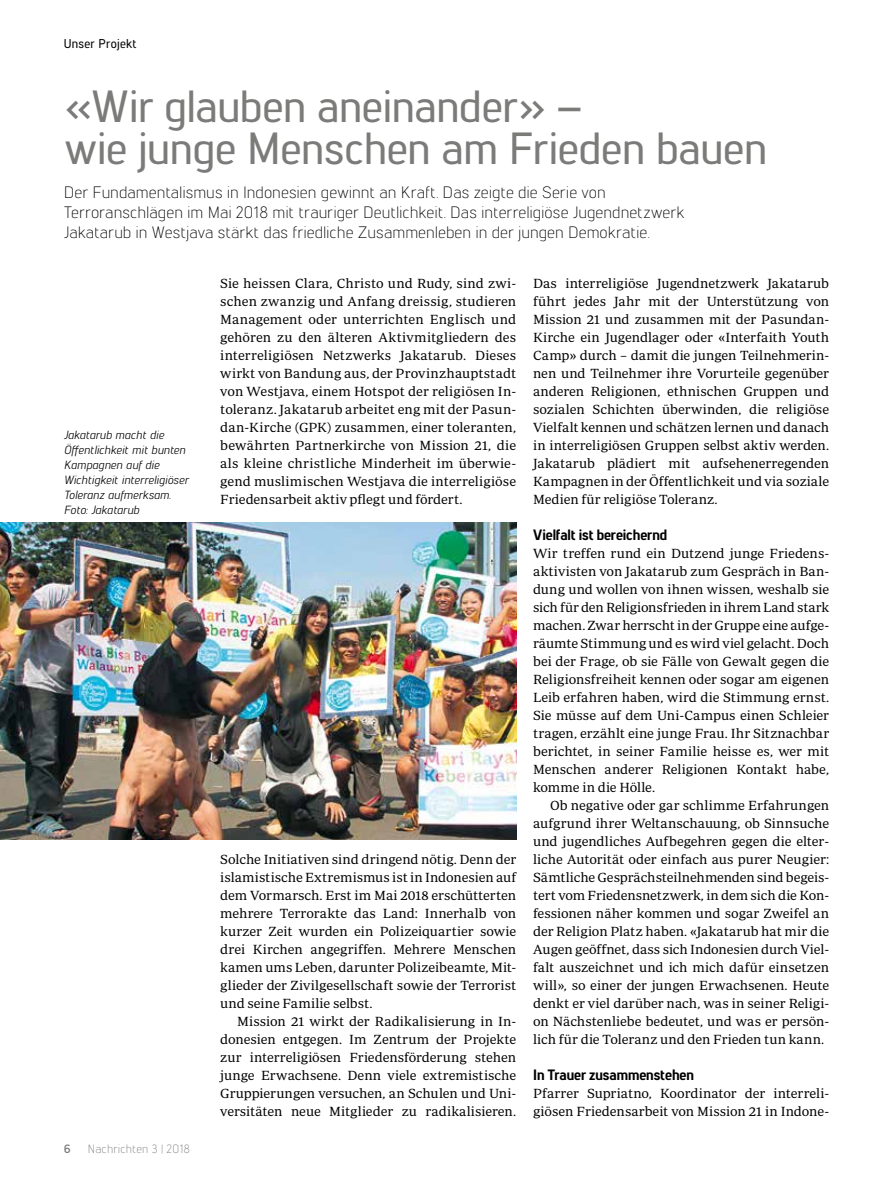
<style>
.page{position:relative;width:893px;height:1191px;background:#fff}
.page>*{position:absolute;margin:0;border:0;box-sizing:border-box;transform-origin:0 0}
.t1{font:500 45px/42px "Lintel";letter-spacing:-.01em;color:#7b7b7a}
.t2{font:300 16.5px/19.8px "Lintel";color:#000}
.t3{font:800 15px "Lintel";letter-spacing:-.005em;color:#000}
.t4{font:13.5px/18px "Periodico Text Lg";letter-spacing:-.005em;color:#000;text-align:justify}
.t5{font:500 12.75px "Lintel";letter-spacing:.015em;color:#000}
.t6{font:300 12px "Lintel";letter-spacing:.015em;color:#7b7b7a}
.t7{font:700 12px "Lintel";color:#7b7b7a}
.t8{font:italic 11.85px/14.9px "Lintel";color:#000}
</style>
<div class="page">
<img style="left:0;top:522px;width:516px;height:317px">
<p class="t5" style="left:64px;top:35px;width:74px">Unser Projekt</p>
<h1 class="t1" style="left:65px;top:82px;width:704px">«Wir glauben aneinander» –<br>wie junge Menschen am Frieden bauen</h1>
<p class="t2" style="left:64px;top:181px;width:622px">Der Fundamentalismus in Indonesien gewinnt an Kraft. Das zeigte die Serie von<br>Terroranschlägen im Mai 2018 mit trauriger Deutlichkeit. Das interreligiöse Jugendnetzwerk<br>Jakatarub in Westjava stärkt das friedliche Zusammenleben in der jungen Demokratie.</p>
<p class="t8" style="left:64px;top:427px;width:126px">Jakatarub macht die<br>Öffentlichkeit mit bunten<br>Kampagnen auf die<br>Wichtigkeit interreligiöser<br>Toleranz aufmerksam.<br>Foto: Jakatarub</p>
<p class="t7" style="left:64px;top:1140px;width:9px">6</p>
<p class="t6" style="left:88px;top:1141px;width:104px">Nachrichten 3 | 2018</p>
<p class="t4" style="left:220px;top:274px;width:297px">Sie heissen Clara, Christo und Rudy, sind zwi&shy;schen zwanzig und Anfang dreissig, studieren Management oder unterrichten Englisch und gehören zu den älteren Aktivmitgliedern des interreligiösen Netzwerks Jakatarub. Dieses wirkt von Bandung aus, der Provinzhauptstadt von Westjava, einem Hotspot der religiösen In&shy;toleranz. Jakatarub arbeitet eng mit der Pasun&shy;dan-Kirche (GPK) zusammen, einer toleranten, bewährten Partnerkirche von Mission 21, die als kleine christliche Minderheit im überwie&shy;gend muslimischen Westjava die interreligiöse Friedensarbeit aktiv pflegt und fördert.</p>
<p class="t4" style="left:220px;top:850px;width:297px">Solche Initiativen sind dringend nötig. Denn der islamistische Extremismus ist in Indonesien auf dem Vormarsch. Erst im Mai 2018 erschütterten mehrere Terrorakte das Land: Innerhalb von kurzer Zeit wurden ein Polizeiquartier sowie drei Kirchen angegriffen. Mehrere Menschen kamen ums Leben, darunter Polizeibeamte, Mit&shy;glieder der Zivilgesellschaft sowie der Terrorist und seine Familie selbst.</p>
<p class="t4" style="left:220px;top:1012px;width:297px;text-indent:17px">Mission 21 wirkt der Radikalisierung in In&shy;donesien entgegen. Im Zentrum der Projekte zur interreligiösen Friedensförderung stehen junge Erwachsene. Denn viele extremistische Gruppierungen versuchen, an Schulen und Uni&shy;versitäten neue Mitglieder zu radikalisieren.</p>
<p class="t4" style="left:533px;top:274px;width:298px">Das interreligiöse Jugendnetzwerk Jakatarub führt jedes Jahr mit der Unterstützung von Mission 21 und zusammen mit der Pasundan-Kirche ein Jugendlager oder «Interfaith Youth Camp» durch – damit die jungen Teilnehmerin&shy;nen und Teilnehmer ihre Vorurteile gegenüber anderen Religionen, ethnischen Gruppen und sozialen Schichten überwinden, die religiöse Vielfalt kennen und schätzen lernen und danach in interreligiösen Gruppen selbst aktiv werden.<br>Jakatarub plädiert mit aufsehenerregenden Kampagnen in der Öffentlichkeit und via soziale Medien für religiöse Toleranz.</p>
<p class="t3" style="left:533px;top:524px;width:136px">Vielfalt ist bereichernd</p>
<p class="t4" style="left:533px;top:544px;width:298px">Wir treffen rund ein Dutzend junge Friedens&shy;aktivisten von Jakatarub zum Gespräch in Ban&shy;dung und wollen von ihnen wissen, weshalb sie sich für den Religionsfrieden in ihrem Land stark machen. Zwar herrscht in der Gruppe eine aufge&shy;räumte Stimmung und es wird viel gelacht. Doch bei der Frage, ob sie Fälle von Gewalt gegen die Religionsfreiheit kennen oder sogar am eigenen Leib erfahren haben, wird die Stimmung ernst.<br>Sie müsse auf dem Uni-Campus einen Schleier tragen, erzählt eine junge Frau. Ihr Sitznachbar berichtet, in seiner Familie heisse es, wer mit Menschen anderer Religionen Kontakt habe, komme in die Hölle.</p>
<p class="t4" style="left:533px;top:796px;width:298px;text-indent:17px">Ob negative oder gar schlimme Erfahrungen aufgrund ihrer Weltanschauung, ob Sinnsuche und jugendliches Aufbegehren gegen die elter&shy;liche Autorität oder einfach aus purer Neugier:<br>Sämtliche Gesprächsteilnehmenden sind begeis&shy;tert vom Friedensnetzwerk, in dem sich die Kon&shy;fessionen näher kommen und sogar Zweifel an der Religion Platz haben. «Jakatarub hat mir die Augen geöffnet, dass sich Indonesien durch Viel&shy;falt auszeichnet und ich mich dafür einsetzen will», so einer der jungen Erwachsenen. Heute denkt er viel darüber nach, was in seiner Religi&shy;on Nächstenliebe bedeutet, und was er persön&shy;lich für die Toleranz und den Frieden tun kann.</p>
<p class="t3" style="left:533px;top:1064px;width:162px">In Trauer zusammenstehen</p>
<p class="t4" style="left:533px;top:1084px;width:298px">Pfarrer Supriatno, Koordinator der interreli&shy;giösen Friedensarbeit von Mission 21 in Indone-</p>
</div>
